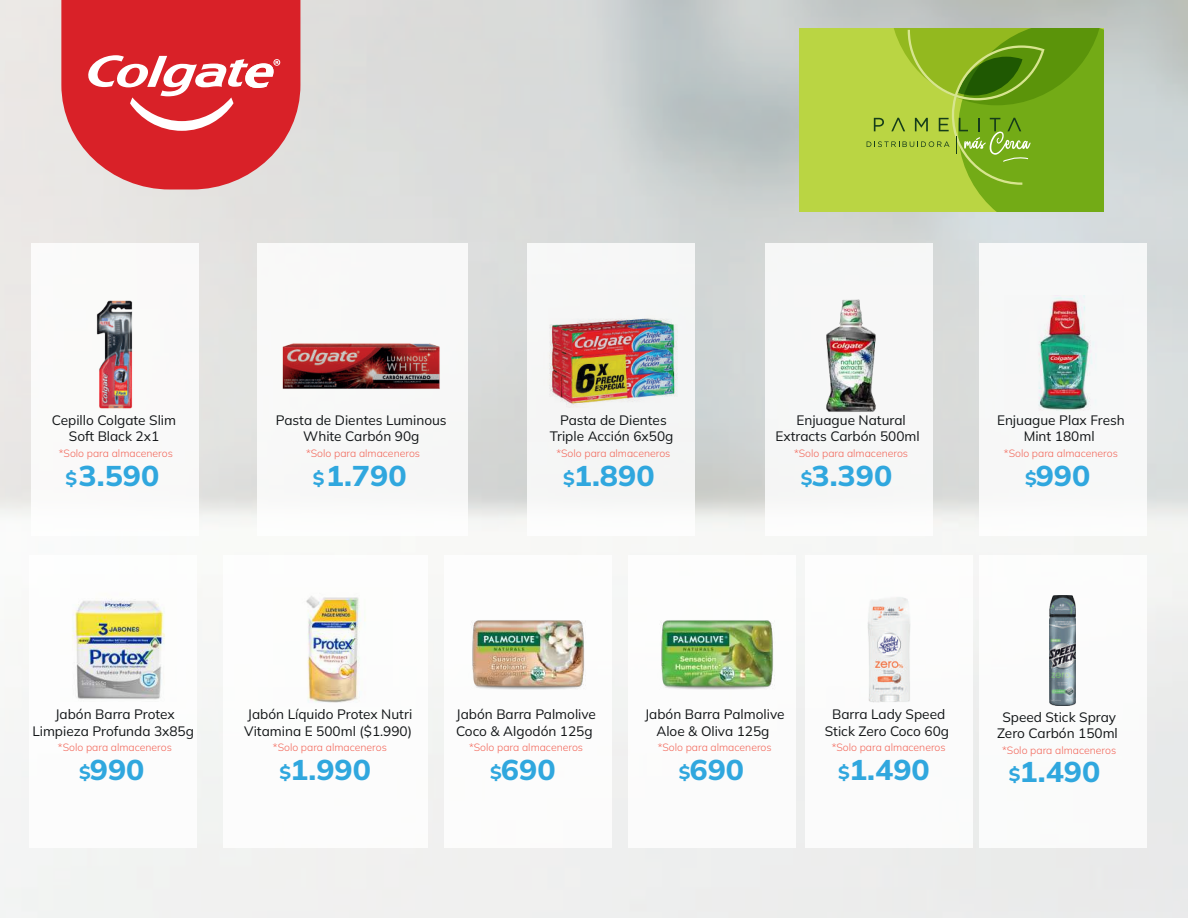
<style>
.page{position:relative;width:1188px;height:918px;background:#fff}
.page>*{position:absolute;margin:0;border:0;box-sizing:border-box;transform-origin:0 0}
.t1{font:800 28.5px "Mulish";color:#30a7de;scale:1.07 1}
.t2{font:13.65px/16.4px "Mulish";color:#111416;text-align:center}
.t3{font:300 10.5px "Mulish";color:#f2675a}
.s1{font-size:18.15px}
</style>
<div class="page">
<div style="left:257px;top:243px;width:211px;height:293px;background:#f8f8f8"></div>
<div style="left:527px;top:243px;width:168px;height:293px;background:#f5f6f6"></div>
<div style="left:765px;top:243px;width:167px;height:293px;background:#f6f7f7"></div>
<div style="left:979px;top:243px;width:167px;height:293px;background:#f7f8f8"></div>
<div style="left:799px;top:28px;width:305px;height:184px;background:#bad543"></div>
<svg style="left:867px;top:28px;width:237px;height:184px"></svg>
<img style="left:97px;top:300px;width:36px;height:108px">
<img style="left:282px;top:343px;width:158px;height:46px">
<img style="left:1039px;top:295px;width:53px;height:115px">
<img style="left:1050px;top:596px;width:26px;height:110px">
<img style="left:826px;top:299px;width:50px;height:113px">
<img style="left:549px;top:318px;width:129px;height:89px">
<img style="left:867px;top:597px;width:44px;height:105px">
<img style="left:306px;top:596px;width:60px;height:107px">
<img style="left:471px;top:620px;width:115px;height:70px">
<img style="left:660px;top:620px;width:115px;height:70px">
<img style="left:71px;top:592px;width:95px;height:110px">
<svg style="left:61px;top:0;width:239px;height:190px;background:#da4046"></svg>
<svg style="left:87px;top:55px;width:193px;height:76px"></svg>
<p class="t2" style="left:52px;top:412px;width:126px">Cepillo Colgate Slim<br>Soft Black 2x1</p>
<p class="t3" style="left:59px;top:446px;width:116px">*Solo para almaceneros</p>
<h1 class="t1" style="left:65px;top:456px;width:89px"><span class="s1">$</span>3.590</h1>
<p class="t2" style="left:276px;top:412px;width:172px">Pasta de Dientes Luminous<br>White Carbón 90g</p>
<p class="t3" style="left:306px;top:446px;width:116px">*Solo para almaceneros</p>
<h1 class="t1" style="left:313px;top:456px;width:89px"><span class="s1">$</span>1.790</h1>
<p class="t2" style="left:550px;top:412px;width:125px">Pasta de Dientes<br>Triple Acción 6x50g</p>
<p class="t3" style="left:556px;top:446px;width:116px">*Solo para almaceneros</p>
<h1 class="t1" style="left:563px;top:456px;width:87px"><span class="s1">$</span>1.890</h1>
<p class="t2" style="left:775px;top:412px;width:146px">Enjuague Natural<br>Extracts Carbón 500ml</p>
<p class="t3" style="left:794px;top:446px;width:116px">*Solo para almaceneros</p>
<h1 class="t1" style="left:801px;top:456px;width:87px"><span class="s1">$</span>3.390</h1>
<p class="t2" style="left:997px;top:412px;width:129px">Enjuague Plax Fresh<br>Mint 180ml</p>
<p class="t3" style="left:1004px;top:446px;width:116px">*Solo para almaceneros</p>
<h1 class="t1" style="left:1025px;top:456px;width:63px"><span class="s1">$</span>990</h1>
<p class="t2" style="left:32px;top:706px;width:163px">Jabón Barra Protex<br>Limpieza Profunda 3x85g</p>
<p class="t3" style="left:58px;top:741px;width:116px">*Solo para almaceneros</p>
<h1 class="t1" style="left:79px;top:750px;width:63px"><span class="s1">$</span>990</h1>
<p class="t2" style="left:244px;top:706px;width:170px;text-align:left">Jabón Líquido Protex Nutri<br>Vitamina E 500ml ($1.990)</p>
<p class="t3" style="left:273px;top:741px;width:116px">*Solo para almaceneros</p>
<h1 class="t1" style="left:280px;top:750px;width:87px"><span class="s1">$</span>1.990</h1>
<p class="t2" style="left:456px;top:706px;width:141px;text-align:left">Jabón Barra Palmolive<br>Coco &amp; Algodón 125g</p>
<p class="t3" style="left:469px;top:741px;width:116px">*Solo para almaceneros</p>
<h1 class="t1" style="left:490px;top:750px;width:63px"><span class="s1">$</span>690</h1>
<p class="t2" style="left:645px;top:706px;width:141px">Jabón Barra Palmolive<br>Aloe &amp; Oliva 125g</p>
<p class="t3" style="left:658px;top:741px;width:116px">*Solo para almaceneros</p>
<h1 class="t1" style="left:679px;top:750px;width:63px"><span class="s1">$</span>690</h1>
<p class="t2" style="left:825px;top:706px;width:126px">Barra Lady Speed<br>Stick Zero Coco 60g</p>
<p class="t3" style="left:832px;top:741px;width:116px">*Solo para almaceneros</p>
<h1 class="t1" style="left:838px;top:750px;width:87px"><span class="s1">$</span>1.490</h1>
<p class="t2" style="left:997px;top:708px;width:122px">Speed Stick Spray<br>Zero Carbón 150ml</p>
<p class="t3" style="left:1002px;top:743px;width:116px">*Solo para almaceneros</p>
<h1 class="t1" style="left:1009px;top:753px;width:87px"><span class="s1">$</span>1.490</h1>
</div>
